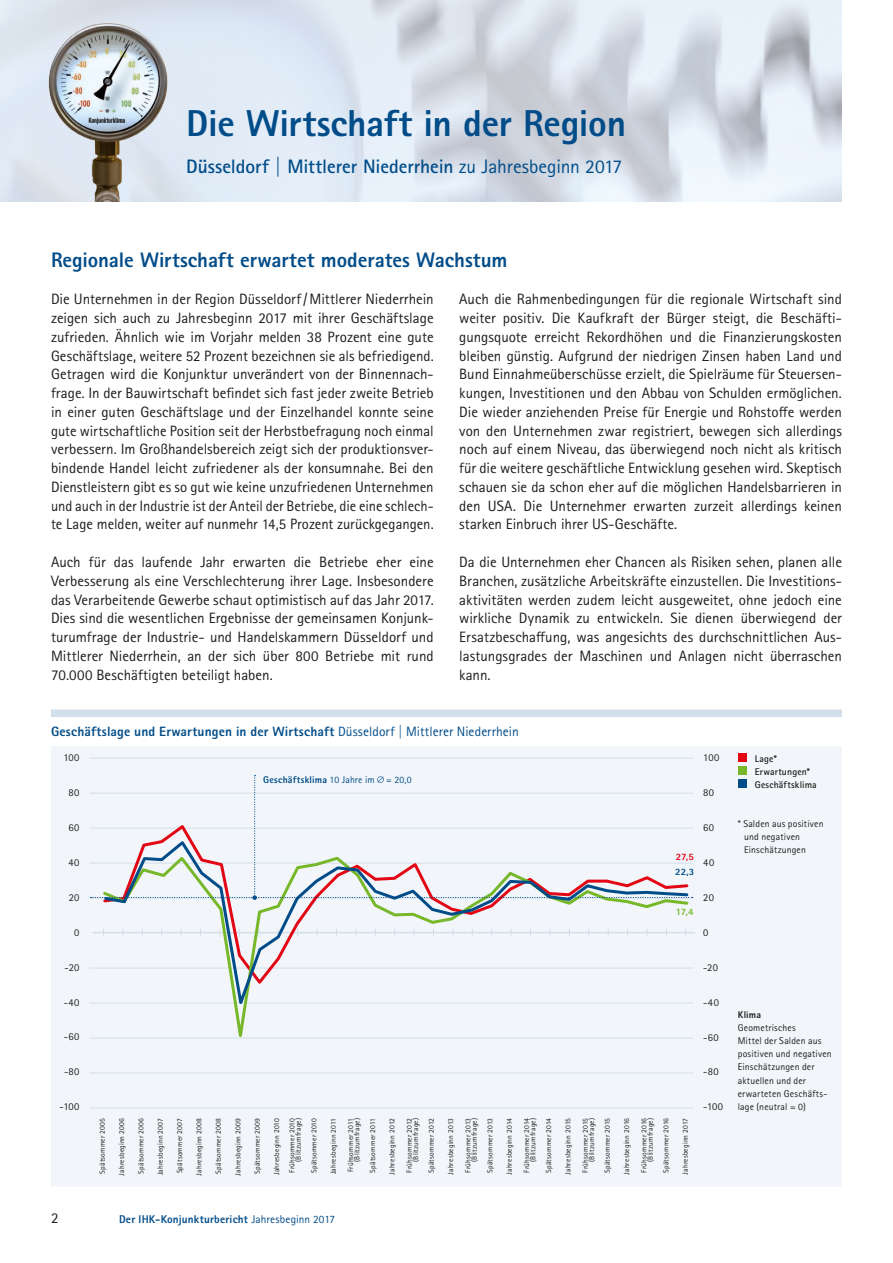
<style>
.page{position:relative;width:893px;height:1263px;background:#fff}
.page>*{position:absolute;margin:0;border:0;box-sizing:border-box;transform-origin:0 0}
.t1{font:800 37.5px "Rotis Sans Serif Pro";letter-spacing:-.01em;color:#004c89}
.t2{font:800 21px "Rotis Sans Serif Pro";letter-spacing:-.005em;color:#004c89}
.t3{font:700 19.5px "Rotis Sans Serif Pro";letter-spacing:-.005em;color:#004c89}
.t4{font:15px/18.8px "Rotis Sans Serif Pro";color:#1d1d1b;text-align:justify}
.t5{font:800 13.5px "Rotis Sans Serif Pro";letter-spacing:.01em;color:#004c89}
.t6{font:800 11.25px "Rotis Sans Serif Pro";letter-spacing:.015em;color:#004c89}
.t7{font:10.5px "Rotis Sans Serif Pro";letter-spacing:.03em;color:#1d1d1b}
.t8{font:9.75px/13px "Rotis Sans Serif Pro";letter-spacing:.015em;color:#1d1d1b}
.t9{font:800 9.75px "Rotis Sans Serif Pro";letter-spacing:.025em;color:#004c89}
.t10{font:700 9.75px/13px "Rotis Sans Serif Pro";letter-spacing:.02em;color:#1d1d1b}
.t11{font:800 9.75px "Rotis Sans Serif Pro";letter-spacing:.015em;color:#1d1d1b}
.t12{font:800 9.75px "Rotis Sans Serif Pro";color:#e30614}
.t13{font:800 9.75px "Rotis Sans Serif Pro";color:#76b82a}
.t14{font:7.5px/6.4px "Rotis Sans Serif Pro";letter-spacing:.02em;color:#1d1d1b;text-align:right}
.s1{font-weight:400}
</style>
<div class="page">
<div style="left:51px;top:746px;width:791px;height:440px;background:#f2f6fa"></div>
<hr style="left:90px;top:1108px;width:603px;height:1px;background:#d3deeb">
<hr style="left:90px;top:758px;width:603px;height:1px;background:#d3deeb">
<hr style="left:90px;top:863px;width:603px;height:1px;background:#d3deeb">
<hr style="left:90px;top:828px;width:603px;height:1px;background:#d3deeb">
<hr style="left:90px;top:793px;width:603px;height:1px;background:#d3deeb">
<hr style="left:90px;top:898px;width:603px;height:1px;background:#d3deeb">
<hr style="left:90px;top:968px;width:603px;height:1px;background:#d3deeb">
<hr style="left:90px;top:1038px;width:603px;height:1px;background:#d3deeb">
<hr style="left:90px;top:1003px;width:603px;height:1px;background:#d3deeb">
<hr style="left:90px;top:1073px;width:603px;height:1px;background:#d3deeb">
<hr style="left:93px;top:932px;width:602px;height:1px;background:#d3deeb">
<img style="left:6px;top:0;width:177px;height:201px">
<div style="left:738px;top:753px;width:8px;height:9px;background:#e30614"></div>
<div style="left:738px;top:766px;width:8px;height:9px;background:#76b82a"></div>
<div style="left:738px;top:780px;width:8px;height:8px;background:#004c89"></div>
<svg style="left:101px;top:933px;width:589px;height:106px"></svg>
<svg style="left:102px;top:900px;width:588px;height:114px"></svg>
<div style="left:51px;top:709px;width:791px;height:8px;background:#d3deeb"></div>
<svg style="left:91px;top:775px;width:602px;height:125px"></svg>
<h1 class="t1" style="left:186px;top:99px;width:442px">Die Wirtschaft in der Region</h1>
<h3 class="t3" style="left:186px;top:154px;width:438px">Düsseldorf | Mittlerer Niederrhein <span class="s1">zu Jahresbeginn 2017</span></h3>
<h2 class="t2" style="left:51px;top:246px;width:458px">Regionale Wirtschaft erwartet moderates Wachstum</h2>
<p class="t4" style="left:459px;top:290px;width:384px">Auch die Rahmenbedingungen für die regionale Wirtschaft sind weiter positiv. Die Kaufkraft der Bürger steigt, die Beschäfti&shy;gungsquote erreicht Rekordhöhen und die Finanzierungskosten bleiben günstig. Aufgrund der niedrigen Zinsen haben Land und Bund Einnahmeüberschüsse erzielt, die Spielräume für Steuersen&shy;kungen, Investitionen und den Abbau von Schulden ermöglichen.<br>Die wieder anziehenden Preise für Energie und Rohstoffe werden von den Unternehmen zwar registriert, bewegen sich allerdings noch auf einem Niveau, das überwiegend noch nicht als kritisch für die weitere geschäftliche Entwicklung gesehen wird. Skeptisch schauen sie da schon eher auf die möglichen Handelsbarrieren in den USA. Die Unternehmer erwarten zurzeit allerdings keinen starken Einbruch ihrer US-Geschäfte.</p>
<p class="t4" style="left:459px;top:553px;width:384px">Da die Unternehmen eher Chancen als Risiken sehen, planen alle Branchen, zusätzliche Arbeitskräfte einzustellen. Die Investitions&shy;aktivitäten werden zudem leicht ausgeweitet, ohne jedoch eine wirkliche Dynamik zu entwickeln. Sie dienen überwiegend der Ersatzbeschaffung, was angesichts des durchschnittlichen Aus&shy;lastungsgrades der Maschinen und Anlagen nicht überraschen kann.</p>
<p class="t4" style="left:51px;top:290px;width:384px">Die Unternehmen in der Region Düsseldorf/Mittlerer Niederrhein zeigen sich auch zu Jahresbeginn 2017 mit ihrer Geschäftslage zufrieden. Ähnlich wie im Vorjahr melden 38 Prozent eine gute Geschäftslage, weitere 52 Prozent bezeichnen sie als befriedigend.<br>Getragen wird die Konjunktur unverändert von der Binnennach&shy;frage. In der Bauwirtschaft befindet sich fast jeder zweite Betrieb in einer guten Geschäftslage und der Einzelhandel konnte seine gute wirtschaftliche Position seit der Herbstbefragung noch einmal verbessern. Im Großhandelsbereich zeigt sich der produktionsver&shy;bindende Handel leicht zufriedener als der konsumnahe. Bei den Dienstleistern gibt es so gut wie keine unzufriedenen Unternehmen und auch in der Industrie ist der Anteil der Betriebe, die eine schlech&shy;te Lage melden, weiter auf nunmehr 14,5 Prozent zurückgegangen.</p>
<p class="t4" style="left:51px;top:553px;width:384px">Auch für das laufende Jahr erwarten die Betriebe eher eine Verbesserung als eine Verschlechterung ihrer Lage. Insbesondere das Verarbeitende Gewerbe schaut optimistisch auf das Jahr 2017.<br>Dies sind die wesentlichen Ergebnisse der gemeinsamen Konjunk&shy;turumfrage der Industrie- und Handelskammern Düsseldorf und Mittlerer Niederrhein, an der sich über 800 Betriebe mit rund 70.000 Beschäftigten beteiligt haben.</p>
<p class="t5" style="left:51px;top:722px;width:469px">Geschäftslage und Erwartungen in der Wirtschaft <span class="s1">Düsseldorf | Mittlerer Niederrhein</span></p>
<p class="t7" style="left:63px;top:751px;width:17px">100</p>
<p class="t7" style="left:69px;top:786px;width:12px">80</p>
<p class="t7" style="left:68px;top:821px;width:12px">60</p>
<p class="t7" style="left:68px;top:856px;width:12px">40</p>
<p class="t7" style="left:69px;top:891px;width:12px">20</p>
<p class="t7" style="left:74px;top:926px;width:7px">0</p>
<p class="t7" style="left:65px;top:961px;width:16px">-20</p>
<p class="t7" style="left:64px;top:996px;width:17px">-40</p>
<p class="t7" style="left:64px;top:1031px;width:17px">-60</p>
<p class="t7" style="left:64px;top:1066px;width:17px">-80</p>
<p class="t7" style="left:60px;top:1100px;width:21px">-100</p>
<p class="t9" style="left:263px;top:773px;width:150px">Geschäftsklima <span class="s1">10 Jahre im = 20,0</span></p>
<p class="t12" style="left:676px;top:851px;width:20px">27,5</p>
<p class="t9" style="left:675px;top:865px;width:21px">22,3</p>
<p class="t13" style="left:676px;top:905px;width:19px">17,4</p>
<p class="t14" style="left:99px;top:1173px;width:57px;rotate:-90deg">Spätsommer 2005</p>
<p class="t14" style="left:119px;top:1175px;width:59px;rotate:-90deg">Jahresbeginn 2006</p>
<p class="t14" style="left:138px;top:1173px;width:57px;rotate:-90deg">Spätsommer 2006</p>
<p class="t14" style="left:157px;top:1175px;width:59px;rotate:-90deg">Jahresbeginn 2007</p>
<p class="t14" style="left:177px;top:1173px;width:57px;rotate:-90deg">Spätsommer 2007</p>
<p class="t14" style="left:196px;top:1175px;width:59px;rotate:-90deg">Jahresbeginn 2008</p>
<p class="t14" style="left:215px;top:1173px;width:57px;rotate:-90deg">Spätsommer 2008</p>
<p class="t14" style="left:235px;top:1175px;width:59px;rotate:-90deg">Jahresbeginn 2009</p>
<p class="t14" style="left:254px;top:1173px;width:57px;rotate:-90deg">Spätsommer 2009</p>
<p class="t14" style="left:269px;top:1175px;width:58px;line-height:15.5px;text-align:left;rotate:-90deg">Jahresbeginn 2010<br>Frühsommer 2010</p>
<p class="t14" style="left:291px;top:1173px;width:56px;line-height:15.5px;rotate:-90deg">(Blitzumfrage)<br>Spätsommer 2010</p>
<p class="t14" style="left:330px;top:1174px;width:58px;rotate:-90deg">Jahresbeginn 2011</p>
<p class="t14" style="left:347px;top:1172px;width:56px;rotate:-90deg">Frühsommer 2011 (Blitzumfrage)</p>
<p class="t14" style="left:369px;top:1172px;width:56px;rotate:-90deg">Spätsommer 2011</p>
<p class="t14" style="left:389px;top:1175px;width:58px;rotate:-90deg">Jahresbeginn 2012</p>
<p class="t14" style="left:406px;top:1172px;width:56px;rotate:-90deg">Frühsommer 2012 (Blitzumfrage)</p>
<p class="t14" style="left:428px;top:1173px;width:56px;rotate:-90deg">Spätsommer 2012</p>
<p class="t14" style="left:447px;top:1175px;width:58px;rotate:-90deg">Jahresbeginn 2013</p>
<p class="t14" style="left:465px;top:1172px;width:56px;rotate:-90deg">Frühsommer 2013 (Blitzumfrage)</p>
<p class="t14" style="left:487px;top:1173px;width:56px;rotate:-90deg">Spätsommer 2013</p>
<p class="t14" style="left:506px;top:1175px;width:58px;rotate:-90deg">Jahresbeginn 2014</p>
<p class="t14" style="left:523px;top:1172px;width:56px;rotate:-90deg">Frühsommer 2014 (Blitzumfrage)</p>
<p class="t14" style="left:545px;top:1173px;width:56px;rotate:-90deg">Spätsommer 2014</p>
<p class="t14" style="left:565px;top:1175px;width:58px;rotate:-90deg">Jahresbeginn 2015</p>
<p class="t14" style="left:582px;top:1172px;width:56px;rotate:-90deg">Frühsommer 2015 (Blitzumfrage)</p>
<p class="t14" style="left:604px;top:1173px;width:56px;rotate:-90deg">Spätsommer 2015</p>
<p class="t14" style="left:623px;top:1175px;width:58px;rotate:-90deg">Jahresbeginn 2016</p>
<p class="t14" style="left:641px;top:1172px;width:56px;rotate:-90deg">Frühsommer 2016 (Blitzumfrage)</p>
<p class="t14" style="left:663px;top:1173px;width:56px;rotate:-90deg">Spätsommer 2016</p>
<p class="t14" style="left:682px;top:1175px;width:58px;rotate:-90deg">Jahresbeginn 2017</p>
<p class="t7" style="left:703px;top:751px;width:17px">100</p>
<p class="t7" style="left:703px;top:786px;width:12px">80</p>
<p class="t7" style="left:703px;top:821px;width:12px">60</p>
<p class="t7" style="left:703px;top:856px;width:12px">40</p>
<p class="t7" style="left:703px;top:891px;width:12px">20</p>
<p class="t7" style="left:703px;top:926px;width:7px">0</p>
<p class="t7" style="left:703px;top:961px;width:16px">-20</p>
<p class="t7" style="left:703px;top:996px;width:17px">-40</p>
<p class="t7" style="left:703px;top:1031px;width:17px">-60</p>
<p class="t7" style="left:703px;top:1066px;width:17px">-80</p>
<p class="t7" style="left:703px;top:1101px;width:21px">-100</p>
<p class="t10" style="left:755px;top:752px;width:64px">Lage*<br>Erwartungen*<br>Geschäftsklima</p>
<p class="t8" style="left:744px;top:817px;width:81px;text-indent:-6px">* Salden aus positiven und negativen<br>Einschätzungen</p>
<p class="t11" style="left:738px;top:1009px;width:25px">Klima</p>
<p class="t8" style="left:738px;top:1021px;width:96px">Geometrisches<br>Mittel der Salden aus positiven und negativen<br>Einschätzungen der aktuellen und der erwarteten Geschäfts&shy;lage (neutral = 0)</p>
<p class="t4" style="left:51px;top:1209px;width:9px">2</p>
<p class="t6" style="left:119px;top:1212px;width:218px">Der IHK-Konjunkturbericht <span class="s1">Jahresbeginn 2017</span></p>
</div>
